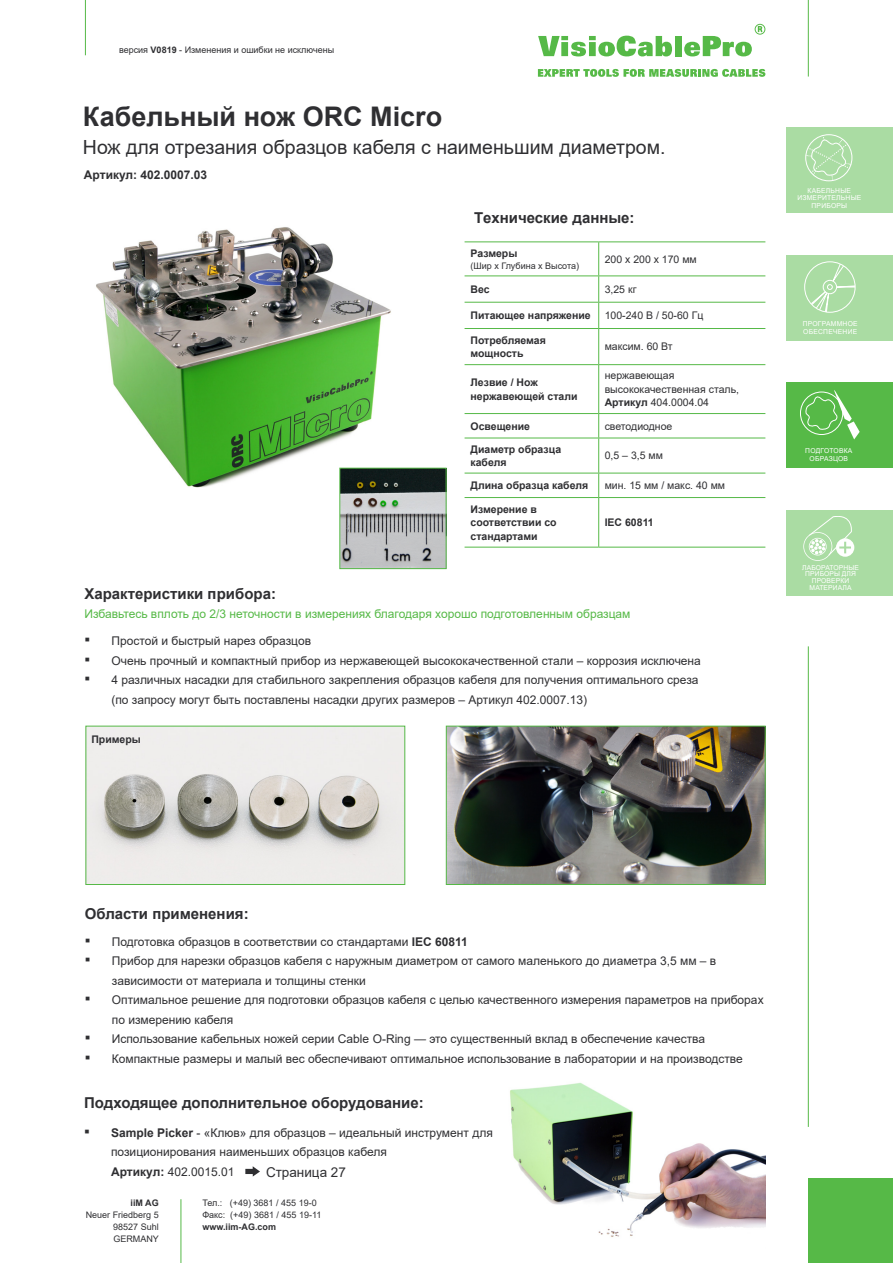
<style>
.page{position:relative;width:893px;height:1263px;background:#fff}
.page>*{position:absolute;margin:0;border:0;box-sizing:border-box;transform-origin:0 0}
.Produktüberschrift{font:700 27px "Arial";color:#2f2f32}
.t1{font:19.5px "Arial";color:#2f2f32}
.Überschrift_Stichpun{font:700 15px "Arial";color:#2f2f32}
.t2{font:13.5px "Arial";color:#2f2f32}
.t3{font:12px/19.5px "Arial";color:#2f2f32}
.Überschrift_Stichpun-2{font:12px "Arial";color:#56b947}
.t4{font:700 12px "Arial";color:#2f2f32}
.t5{font:700 10.5px/13.5px "Arial";color:#2f2f32}
.t6{font:10.5px/13.5px "Arial";color:#2f2f32}
.t7{font:9px/12px "Arial";color:#2f2f32}
.t8{font:700 9px "Arial";color:#2f2f32}
.t9{font:6.75px/8.1px "Arial";letter-spacing:.035em;color:#fff;text-align:center}
.t10{font:6.75px/6.8px "Arial";letter-spacing:.015em;color:#fff;text-align:center}
.s1{font-weight:700}
.s2{font-size:16.5px}
</style>
<div class="page">
<div style="left:787px;top:128px;width:106px;height:85px;background:#aadca3"></div>
<hr style="left:85px;top:0;width:1px;height:55px;background:#56b947">
<hr style="left:808px;top:0;width:1px;height:77px;background:#56b947">
<div style="left:787px;top:255px;width:106px;height:85px;background:#aadca3"></div>
<div style="left:787px;top:383px;width:106px;height:85px;background:#56b947"></div>
<div style="left:787px;top:510px;width:106px;height:85px;background:#aadca3"></div>
<svg style="left:538px;top:36px;width:134px;height:20px"></svg>
<div style="left:675px;top:36px;width:7px;height:20px;background:#56b947"></div>
<svg style="left:684px;top:24px;width:81px;height:32px"></svg>
<svg style="left:538px;top:69px;width:227px;height:8px"></svg>
<hr style="left:808px;top:646px;width:1px;height:481px;background:#56b947">
<div style="left:808px;top:1178px;width:85px;height:85px;background:#56b947"></div>
<hr style="left:181px;top:1199px;width:1px;height:64px;background:#56b947">
<svg style="left:806px;top:135px;width:45px;height:46px"></svg>
<div style="left:804px;top:261px;width:51px;height:52px;border:1px solid #fff;border-radius:50%"></div>
<svg style="left:810px;top:263px;width:45px;height:50px"></svg>
<div style="left:800px;top:392px;width:43px;height:43px;border:1px solid #fff;border-radius:50%"></div>
<svg style="left:804px;top:390px;width:56px;height:49px"></svg>
<svg style="left:803px;top:516px;width:51px;height:45px"></svg>
<img style="left:88px;top:728px;width:315px;height:155px">
<div style="left:86px;top:726px;width:319px;height:159px;border:1px solid #56b947"></div>
<img style="left:510px;top:1083px;width:256px;height:154px">
<svg style="left:245px;top:1166px;width:15px;height:10px"></svg>
<hr style="left:465px;top:241px;width:134px;height:1px;background:#56b947">
<hr style="left:599px;top:241px;width:166px;height:1px;background:#56b947">
<hr style="left:598px;top:242px;width:1px;height:33px;background:#56b947">
<hr style="left:465px;top:275px;width:134px;height:1px;background:#56b947">
<hr style="left:599px;top:275px;width:166px;height:1px;background:#56b947">
<hr style="left:465px;top:302px;width:134px;height:1px;background:#56b947">
<hr style="left:599px;top:302px;width:166px;height:1px;background:#56b947">
<svg style="left:598px;top:276px;width:1px;height:52px"></svg>
<hr style="left:465px;top:328px;width:134px;height:1px;background:#56b947">
<hr style="left:599px;top:328px;width:166px;height:1px;background:#56b947">
<hr style="left:598px;top:329px;width:1px;height:35px;background:#56b947">
<hr style="left:465px;top:364px;width:134px;height:1px;background:#56b947">
<hr style="left:599px;top:364px;width:166px;height:1px;background:#56b947">
<hr style="left:598px;top:365px;width:1px;height:48px;background:#56b947">
<hr style="left:465px;top:413px;width:134px;height:1px;background:#56b947">
<hr style="left:599px;top:413px;width:166px;height:1px;background:#56b947">
<svg style="left:598px;top:414px;width:1px;height:24px"></svg>
<hr style="left:465px;top:438px;width:134px;height:1px;background:#56b947">
<hr style="left:599px;top:438px;width:166px;height:1px;background:#56b947">
<hr style="left:598px;top:438px;width:1px;height:35px;background:#56b947">
<hr style="left:465px;top:473px;width:134px;height:1px;background:#56b947">
<hr style="left:599px;top:473px;width:166px;height:1px;background:#56b947">
<svg style="left:598px;top:473px;width:1px;height:24px"></svg>
<hr style="left:465px;top:497px;width:134px;height:1px;background:#56b947">
<hr style="left:599px;top:497px;width:166px;height:1px;background:#56b947">
<hr style="left:598px;top:498px;width:1px;height:49px;background:#56b947">
<hr style="left:465px;top:547px;width:134px;height:1px;background:#56b947">
<hr style="left:599px;top:547px;width:166px;height:1px;background:#56b947">
<img style="left:96px;top:227px;width:329px;height:261px">
<img style="left:341px;top:470px;width:103px;height:97px">
<div style="left:339px;top:468px;width:107px;height:101px;border:1px solid #56b947"></div>
<img style="left:448px;top:728px;width:316px;height:155px">
<div style="left:446px;top:726px;width:320px;height:159px;border:1px solid #56b947"></div>
<p class="t7" style="left:119px;top:44px;width:217px">версия <span class="s1">V0819</span> - Изменения и ошибки не исключены</p>
<p class="Produktüberschrift" style="left:83px;top:97px;width:361px">Кабельный нож ORC Micro</p>
<p class="t1" style="left:83px;top:134px;width:584px">Нож для отрезания образцов кабеля с наименьшим диаметром.</p>
<p class="t4" style="left:84px;top:166px;width:125px">Артикул: 402.0007.03</p>
<p class="Überschrift_Stichpun" style="left:474px;top:207px;width:162px">Tехнические данные:</p>
<p class="t5" style="left:471px;top:247px;width:48px">Размеры</p>
<p class="t7" style="left:471px;top:260px;width:110px">(Шир x Глубина x Высота)</p>
<p class="t6" style="left:605px;top:252px;width:94px">200 x 200 x 170 мм</p>
<p class="t5" style="left:471px;top:283px;width:21px">Вес</p>
<p class="t6" style="left:605px;top:282px;width:33px">3,25 кг</p>
<p class="t5" style="left:471px;top:309px;width:122px">Питающее напряжение</p>
<p class="t6" style="left:605px;top:309px;width:100px">100-240 В / 50-60 Гц</p>
<p class="t5" style="left:471px;top:333px;width:77px">Потребляемая мощность</p>
<p class="t6" style="left:605px;top:340px;width:69px">максим. 60 Вт</p>
<p class="t5" style="left:471px;top:376px;width:109px">Лезвие / Нож нержавеющей стали</p>
<p class="t6" style="left:605px;top:369px;width:136px">нержавеющая высококачественная сталь,<br><span class="s1">Артикул</span> 404.0004.04</p>
<p class="t5" style="left:471px;top:419px;width:61px">Освещение</p>
<p class="t6" style="left:605px;top:419px;width:69px">светодиодное</p>
<p class="t5" style="left:471px;top:442px;width:92px">Диаметр образца кабеля</p>
<p class="t6" style="left:605px;top:449px;width:60px">0,5 – 3,5 мм</p>
<p class="t5" style="left:471px;top:479px;width:119px">Длина образца кабеля</p>
<p class="t6" style="left:605px;top:479px;width:122px">мин. 15 мм / макс. 40 мм</p>
<p class="t5" style="left:471px;top:502px;width:88px">Измерение в соответствии со стандартами</p>
<p class="t5" style="left:605px;top:516px;width:51px">IEC 60811</p>
<p class="Überschrift_Stichpun" style="left:84px;top:583px;width:193px">Характеристики прибора:</p>
<p class="Überschrift_Stichpun-2" style="left:84px;top:606px;width:548px">Избавьтесь вплоть до 2/3 неточности в измерениях благодаря хорошо подготовленным образцам</p>
<p class="t3" style="left:84px;top:631px;width:228px"><span class="s2">▪</span> Простой и быстрый нарез образцов</p>
<p class="t3" style="left:84px;top:650px;width:618px"><span class="s2">▪</span> Очень прочный и компактный прибор из нержавеющей высококачественной стали – коррозия исключена</p>
<p class="t3" style="left:111px;top:670px;width:589px;text-indent:-27px"><span class="s2">▪</span> 4 различных насадки для стабильного закрепления образцов кабеля для получения оптимального среза (по запросу могут быть поставлены насадки других размеров – Артикул 402.0007.13)</p>
<p class="t5" style="left:91px;top:733px;width:51px">Примеры</p>
<p class="t9" style="left:797px;top:187px;width:66px;line-height:7.5px">КАБЕЛЬНЫЕ<br>ИЗМЕРИТЕЛЬНЫЕ<br>ПРИБОРЫ</p>
<p class="t9" style="left:803px;top:319px;width:56px;text-align:left">ПРОГРАММНОЕ<br>ОБЕСПЕЧЕНИЕ</p>
<p class="t9" style="left:805px;top:447px;width:49px">ПОДГОТОВКА<br>ОБРАЗЦОВ</p>
<p class="t10" style="left:802px;top:564px;width:58px">ЛАБОРАТОРНЫЕ<br>ПРИБОРЫ ДЛЯ<br>ПРОВЕРКИ<br>МАТЕРИАЛА</p>
<p class="Überschrift_Stichpun" style="left:85px;top:903px;width:165px">Области применения:</p>
<p class="t3" style="left:85px;top:932px;width:385px"><span class="s2">▪</span> Подготовка образцов в соответствии со стандартами <span class="s1">IEC 60811</span></p>
<p class="t3" style="left:112px;top:951px;width:606px;text-indent:-27px"><span class="s2">▪</span> Прибор для нарезки образцов кабеля с наружным диаметром от самого маленького до диаметра 3,5 мм – в зависимости от материала и толщины стенки</p>
<p class="t3" style="left:112px;top:990px;width:653px;text-indent:-27px"><span class="s2">▪</span> Оптимальное решение для подготовки образцов кабеля с целью качественного измерения параметров на приборах по измерению кабеля</p>
<p class="t3" style="left:85px;top:1029px;width:622px"><span class="s2">▪</span> Использование кабельных ножей серии Cable O-Ring — это существенный вклад в обеспечение качества</p>
<p class="t3" style="left:85px;top:1049px;width:659px"><span class="s2">▪</span> Компактные размеры и малый вес обеспечивают оптимальное использование в лаборатории и на производстве</p>
<p class="Überschrift_Stichpun" style="left:84px;top:1092px;width:341px">Подходящее дополнительное оборудование:</p>
<p class="t3" style="left:111px;top:1123px;width:383px;text-indent:-27px"><span class="s2">▪</span> <span class="s1">Sample Picker</span> - «Клюв» для образцов – идеальный инструмент для позиционирования наименьших образцов кабеля<br><span class="s1">Артикул:</span> 402.0015.01</p>
<p class="t2" style="left:266px;top:1162px;width:81px">Страница 27</p>
<p class="t8" style="left:131px;top:1196px;width:30px">iiM AG</p>
<p class="t7" style="left:113px;top:1208px;width:47px;text-align:justify;text-indent:-27px">Neuer Friedberg 5<br>98527 Suhl GERMANY</p>
<p class="t7" style="left:202px;top:1197px;width:121px">Тел.: (+49) 3681 / 455 19-0<br>Факс: (+49) 3681 / 455 19-11</p>
<p class="t8" style="left:202px;top:1221px;width:75px">www.iim-AG.com</p>
</div>
